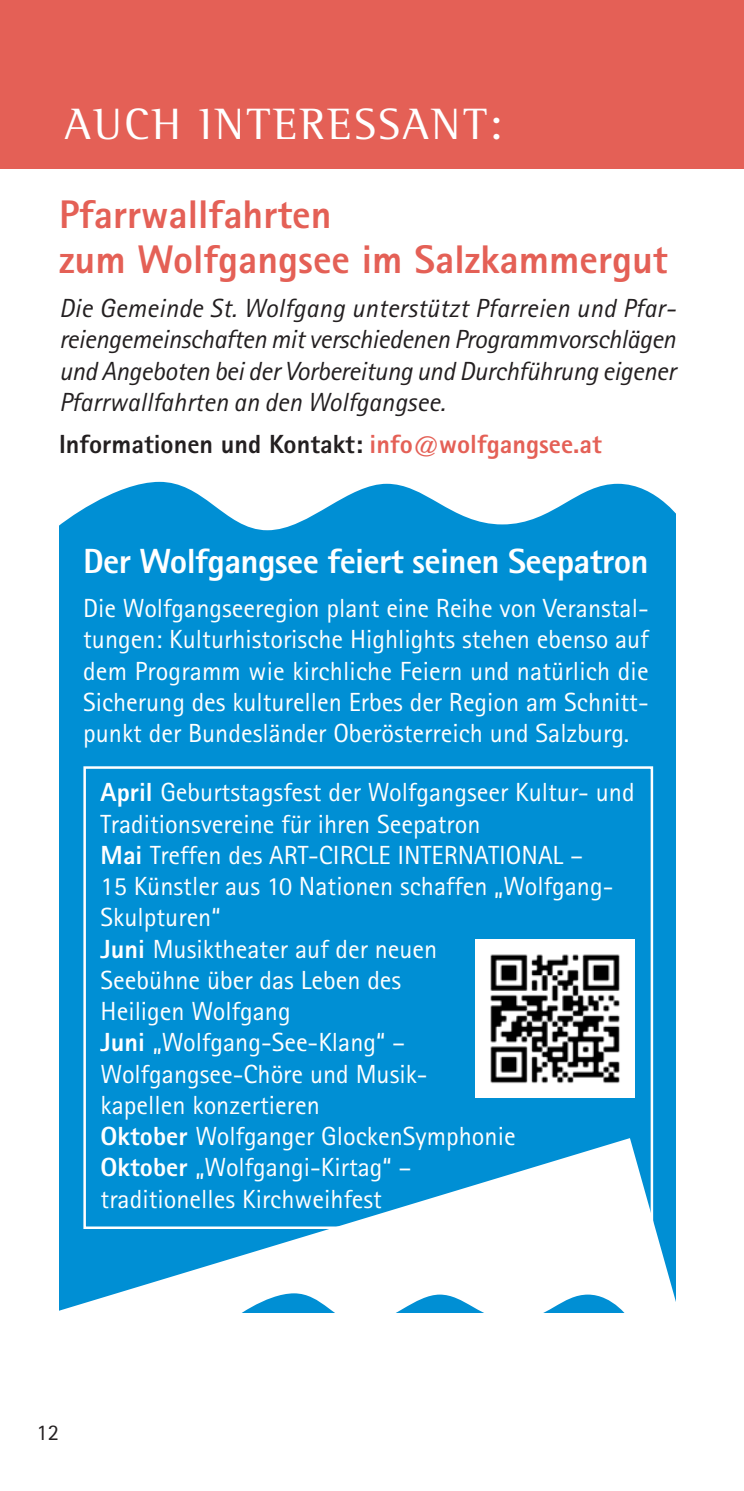
<style>
.page{position:relative;width:744px;height:1491px;background:#fff}
.page>*{position:absolute;margin:0;border:0;box-sizing:border-box;transform-origin:0 0}
.t1{font:45px "Rotis Semi Serif";letter-spacing:.055em;color:#fff}
.t2{font:800 40px/45px "Rotis Sans Serif";color:#e46056}
.t3{font:800 35px "Rotis Sans Serif";letter-spacing:-.02em;color:#fff}
.t4{font:26.25px/31.2px "Rotis Sans Serif";color:#fff;text-align:justify}
.t5{font:italic 26.25px/31.2px "Rotis Sans Serif";color:#231f20;text-align:justify}
.t6{font:800 26.25px "Rotis Sans Serif";color:#231f20}
.t7{font:22.5px "Rotis Sans Serif";color:#231f20}
.s1{color:#e46056}
.s2{font-weight:800}
</style>
<div class="page">
<div style="left:0;top:0;width:744px;height:168px;background:#e46056"></div>
<div style="left:59px;top:478px;width:616px;height:835px;background:#008fd4"></div>
<svg style="left:59px;top:1132px;width:617px;height:181px"></svg>
<svg style="left:59px;top:478px;width:617px;height:59px"></svg>
<div style="left:83px;top:766px;width:570px;height:463px;border:2px solid #fff"></div>
<img style="left:476px;top:940px;width:158px;height:158px">
<h1 class="t1" style="left:65px;top:108px;width:439px">AUCH INTERESSANT:</h1>
<h2 class="t2" style="left:59px;top:196px;width:610px">Pfarrwallfahrten<br>zum Wolfgangsee im Salzkammergut</h2>
<p class="t5" style="left:59px;top:295px;width:618px">Die Gemeinde St. Wolfgang unterstützt Pfarreien und Pfar&shy;reiengemeinschaften mit verschiedenen Programmvorschlägen und Angeboten bei der Vorbereitung und Durchführung eigener Pfarrwallfahrten an den Wolfgangsee.</p>
<p class="t6" style="left:59px;top:435px;width:544px">Informationen und Kontakt: <span class="s1">info@wolfgangsee.at</span></p>
<h3 class="t3" style="left:83px;top:549px;width:567px">Der Wolfgangsee feiert seinen Seepatron</h3>
<p class="t4" style="left:83px;top:595px;width:567px">Die Wolfgangseeregion plant eine Reihe von Veranstal&shy;tungen: Kulturhistorische Highlights stehen ebenso auf dem Programm wie kirchliche Feiern und natürlich die Sicherung des kulturellen Erbes der Region am Schnitt&shy;punkt der Bundesländer Oberösterreich und Salzburg.</p>
<p class="t4" style="left:101px;top:779px;width:536px;text-align:left"><span class="s2">April</span> Geburtstagsfest der Wolfgangseer Kultur- und<br>Traditionsvereine für ihren Seepatron<br><span class="s2">Mai</span> Treffen des ART-CIRCLE INTERNATIONAL –<br>15 Künstler aus 10 Nationen schaffen „Wolfgang-<br>Skulpturen“<br><span class="s2">Juni</span> Musiktheater auf der neuen<br>Seebühne über das Leben des<br>Heiligen Wolfgang<br><span class="s2">Juni</span> „Wolfgang-See-Klang“ –<br>Wolfgangsee-Chöre und Musik-<br>kapellen konzertieren<br><span class="s2">Oktober</span> Wolfganger GlockenSymphonie<br><span class="s2">Oktober</span> „Wolfgangi-Kirtag“ –<br>traditionelles Kirchweihfest</p>
<p class="t7" style="left:37px;top:1424px;width:24px">12</p>
</div>
